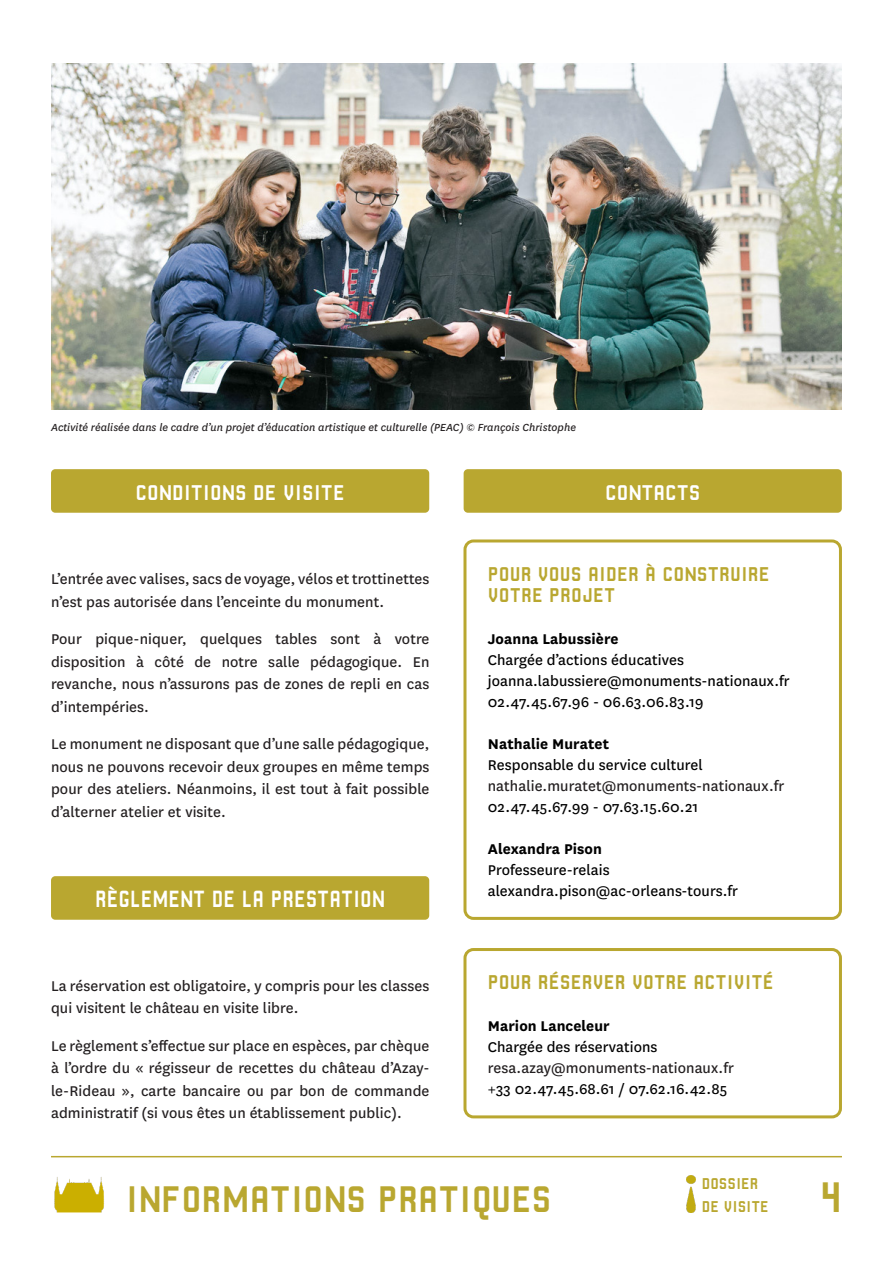
<style>
.page{position:relative;width:893px;height:1263px;background:#fff}
.page>*{position:absolute;margin:0;border:0;box-sizing:border-box;transform-origin:0 0}
.t1{font:45px "Robust CMN";color:#b9a730}
.TITRE_PARTIE{font:39px "Robust CMN";color:#b9a730}
.t2{font:24.75px "Robust CMN";color:#fff;scale:.91 1}
.Titre_parties{font:22.5px "Robust CMN";color:#fff}
.t3{font:21px/21px "Robust CMN";letter-spacing:.005em;color:#b9a730}
.t4{font:16.5px/22.5px "National";letter-spacing:.005em;color:#231f20;text-align:justify}
.t5{font:16.5px/21px "National";letter-spacing:.005em;color:#000}
.t6{font:700 16.5px "National";letter-spacing:.005em;color:#000}
.Mise_en_relief{font:16.5px "Robust CMN";color:#b9a730}
.Légende{font:italic 12px "National";letter-spacing:.005em;color:#231f20}
.s1{font-weight:700}
</style>
<div class="page">
<hr style="left:51px;top:1156px;width:791px;height:1px;background:#b9a730">
<img style="left:54px;top:1177px;width:50px;height:36px">
<img style="left:687px;top:1176px;width:8px;height:37px">
<div style="left:463px;top:539px;width:379px;height:381px;border:3px solid #b9a730;border-radius:9px"></div>
<div style="left:463px;top:948px;width:379px;height:170px;border:3px solid #b9a730;border-radius:9px"></div>
<div style="left:464px;top:469px;width:378px;height:44px;background:#b9a730;border-radius:4px"></div>
<div style="left:51px;top:876px;width:378px;height:44px;background:#b9a730;border-radius:4px"></div>
<div style="left:51px;top:469px;width:378px;height:44px;background:#b9a730;border-radius:4px"></div>
<img style="left:51px;top:64px;width:791px;height:345px">
<p class="Légende" style="left:51px;top:420px;width:526px">Activité réalisée dans le cadre d’un projet d’éducation artistique et culturelle (PEAC) © François Christophe</p>
<p class="Titre_parties" style="left:136px;top:480px;width:211px">CONDITIONS DE VISITE</p>
<p class="Titre_parties" style="left:605px;top:480px;width:97px">CONTACTS</p>
<p class="t4" style="left:51px;top:567px;width:380px">L’entrée avec valises, sacs de voyage, vélos et trottinettes n’est pas autorisée dans l’enceinte du monument.</p>
<p class="t4" style="left:51px;top:627px;width:380px">Pour pique-niquer, quelques tables sont à votre disposition à côté de notre salle pédagogique. En revanche, nous n’assurons pas de zones de repli en cas d’intempéries.</p>
<p class="t4" style="left:51px;top:732px;width:380px">Le monument ne disposant que d’une salle pédagogique, nous ne pouvons recevoir deux groupes en même temps pour des ateliers. Néanmoins, il est tout à fait possible d’alterner atelier et visite.</p>
<p class="t2" style="left:95px;top:885px;width:320px">RÈGLEMENT DE LA PRESTATION</p>
<p class="t4" style="left:51px;top:974px;width:380px">La réservation est obligatoire, y compris pour les classes qui visitent le château en visite libre.</p>
<p class="t4" style="left:51px;top:1034px;width:380px">Le règlement s’effectue sur place en espèces, par chèque à l’ordre du « régisseur de recettes du château d’Azay&shy;le-Rideau », carte bancaire ou par bon de commande administratif (si vous êtes un établissement public).</p>
<p class="t3" style="left:488px;top:563px;width:284px">POUR VOUS AIDER À CONSTRUIRE<br>VOTRE PROJET</p>
<p class="t6" style="left:488px;top:627px;width:132px">Joanna Labussière</p>
<p class="t5" style="left:488px;top:648px;width:198px">Chargée d’actions éducatives</p>
<p class="t5" style="left:488px;top:669px;width:304px">joanna.labussiere@monuments-nationaux.fr</p>
<p class="t5" style="left:488px;top:690px;width:217px">02.47.45.67.96 - 06.63.06.83.19</p>
<p class="t6" style="left:488px;top:732px;width:123px">Nathalie Muratet</p>
<p class="t5" style="left:488px;top:753px;width:217px">Responsable du service culturel</p>
<p class="t4" style="left:488px;top:773px;width:298px">nathalie.muratet@monuments-nationaux.fr</p>
<p class="t5" style="left:488px;top:795px;width:212px">02.47.45.67.99 - 07.63.15.60.21</p>
<p class="t6" style="left:488px;top:837px;width:116px">Alexandra Pison</p>
<p class="t5" style="left:488px;top:858px;width:123px">Professeure-relais</p>
<p class="t5" style="left:488px;top:879px;width:252px">alexandra.pison@ac-orleans-tours.fr</p>
<p class="t3" style="left:488px;top:971px;width:288px">POUR RÉSERVER VOTRE ACTIVITÉ</p>
<p class="t5" style="left:488px;top:1015px;width:171px"><span class="s1">Marion Lanceleur<br></span>Chargée des réservations</p>
<p class="t4" style="left:488px;top:1056px;width:248px">resa.azay@monuments-nationaux.fr</p>
<p class="t5" style="left:488px;top:1078px;width:241px">+33 02.47.45.68.61 / 07.62.16.42.85</p>
<p class="TITRE_PARTIE" style="left:126px;top:1178px;width:427px">INFORMATIONS PRATIQUES</p>
<p class="Mise_en_relief" style="left:702px;top:1175px;width:58px">DOSSIER</p>
<p class="Mise_en_relief" style="left:702px;top:1197px;width:69px">DE VISITE</p>
<p class="t1" style="left:820px;top:1172px;width:24px">4</p>
</div>
